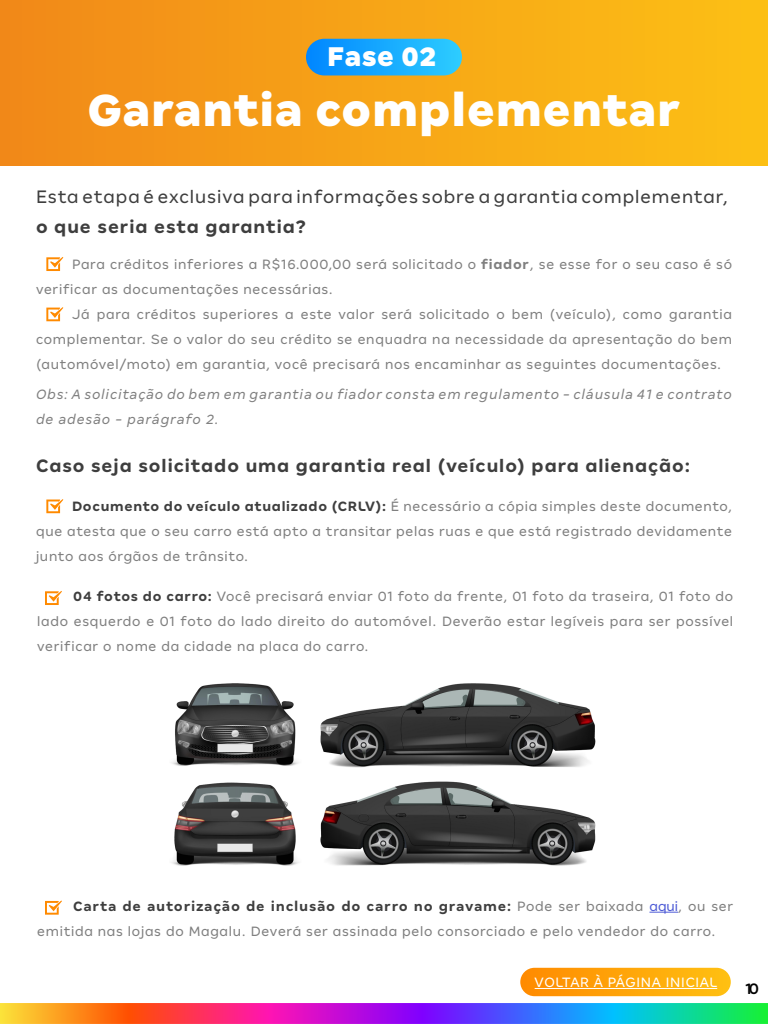
<style>
.page{position:relative;width:768px;height:1024px;background:#fff}
.page>*{position:absolute;margin:0;border:0;box-sizing:border-box;transform-origin:0 0}
.t1{font:900 50px "Magalu Textos Beta";color:#fff}
.t2{font:900 30px "Magalu Textos Beta";color:#fff}
.t3{font:700 20px "Magalu Titulos";letter-spacing:.05em;color:#3e3e3e}
.t4{font:20px "Magalu Titulos";letter-spacing:.05em;color:#3e3e3e}
.t5{font:500 17px "Magalu Submarcas";color:#000}
.t6{font:15px/25px "Magalu Titulos";letter-spacing:.05em;color:#808080;text-align:justify}
.t7{font:italic 15px/25px "Magalu Textos Beta";letter-spacing:.05em;color:#808080}
.t8{font:700 15px "Magalu Textos Beta";letter-spacing:.05em;color:#3e3e3e}
.t9{font:15px "Magalu Titulos";letter-spacing:.05em;color:#fff}
.s1{font-weight:700}
.s2{font-weight:700;color:#3e3e3e}
.s3{font-family:"Magalu Titulos";font-weight:400;color:#808080}
.s4{font-family:"Magalu Titulos";font-weight:400;color:#4f5cd6}
</style>
<div class="page">
<div style="left:0;top:0;width:768px;height:166px;background:linear-gradient(to right,#f18919,#fcc015)"></div>
<svg style="left:46px;top:257px;width:17px;height:14px"></svg>
<svg style="left:46px;top:307px;width:17px;height:14px"></svg>
<svg style="left:46px;top:499px;width:17px;height:14px"></svg>
<svg style="left:45px;top:591px;width:17px;height:14px"></svg>
<svg style="left:649px;top:912px;width:29px;height:1px"></svg>
<svg style="left:45px;top:900px;width:17px;height:15px"></svg>
<img style="left:171px;top:683px;width:425px;height:183px">
<img style="left:0;top:1003px;width:768px;height:21px">
<div style="left:520px;top:968px;width:211px;height:28px;background:linear-gradient(to right,#ff8a01,#ffc012);border-radius:14px"></div>
<hr style="left:535px;top:988px;width:182px;height:1px;background:#fff">
<div style="left:306px;top:39px;width:156px;height:36px;background:linear-gradient(to right,#0086ff,#2ecdfe);border-radius:18px"></div>
<h2 class="t2" style="left:327px;top:38px;width:111px">Fase 02</h2>
<h1 class="t1" style="left:87px;top:80px;width:595px">Garantia complementar</h1>
<h3 class="t4" style="left:36px;top:187px;width:694px">Esta etapa é exclusiva para informações sobre a garantia complementar,</h3>
<h3 class="t3" style="left:36px;top:216px;width:272px">o que seria esta garantia?</h3>
<p class="t6" style="left:36px;top:251px;width:698px;text-indent:36px">Para créditos inferiores a R$16.000,00 será solicitado o <span class="s1">fiador</span>, se esse for o seu caso é só verificar as documentações necessárias.</p>
<p class="t6" style="left:36px;top:301px;width:697px;text-indent:36px">Já para créditos superiores a este valor será solicitado o bem (veículo), como garantia complementar. Se o valor do seu crédito se enquadra na necessidade da apresentação do bem (automóvel/moto) em garantia, você precisará nos encaminhar as seguintes documentações.</p>
<p class="t7" style="left:36px;top:382px;width:697px">Obs: A solicitação do bem em garantia ou fiador consta em regulamento - cláusula 41 e contrato de adesão - parágrafo 2.</p>
<h3 class="t3" style="left:36px;top:455px;width:656px">Caso seja solicitado uma garantia real (veículo) para alienação:</h3>
<p class="t6" style="left:36px;top:494px;width:698px;text-indent:36px"><span class="s2">Documento do veículo atualizado (CRLV):</span> É necessário a cópia simples deste documento, que atesta que o seu carro está apto a transitar pelas ruas e que está registrado devidamente junto aos órgãos de trânsito.</p>
<p class="t6" style="left:37px;top:584px;width:698px;text-indent:36px"><span class="s2">04 fotos do carro:</span> Você precisará enviar 01 foto da frente, 01 foto da traseira, 01 foto do lado esquerdo e 01 foto do lado direito do automóvel. Deverão estar legíveis para ser possível verificar o nome da cidade na placa do carro.</p>
<p class="t8" style="left:73px;top:897px;width:662px">Carta de autorização de inclusão do carro no gravame: <span class="s3">Pode ser baixada</span> <span class="s4">aqui</span><span class="s3">, ou ser</span></p>
<p class="t6" style="left:37px;top:919px;width:680px">emitida nas lojas do Magalu. Deverá ser assinada pelo consorciado e pelo vendedor do carro.</p>
<p class="t9" style="left:535px;top:975px;width:184px">VOLTAR À PÁGINA INICIAL</p>
<p class="t5" style="left:745px;top:980px;width:15px">10</p>
</div>
